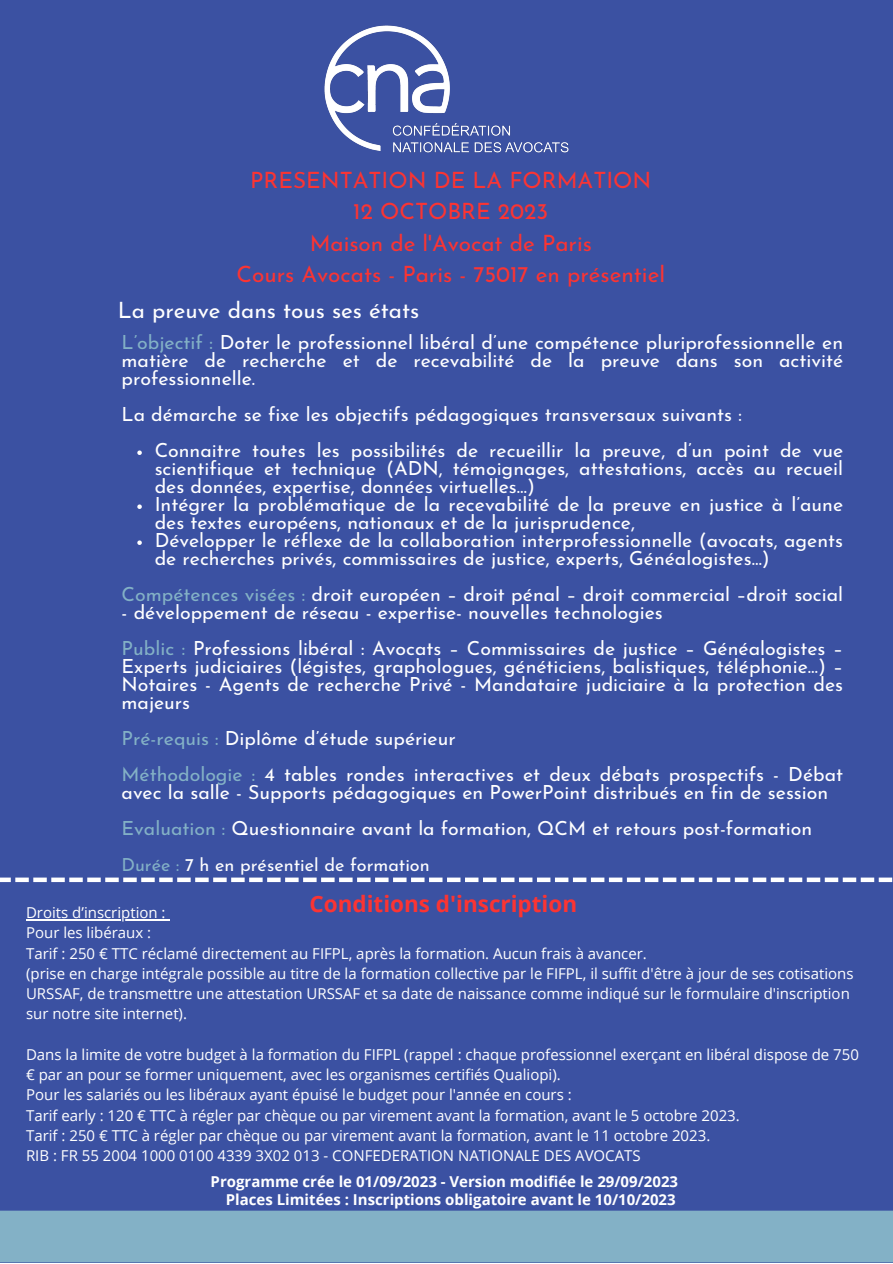
<style>
.page{position:relative;width:893px;height:1264px;background:#fff}
.page>*{position:absolute;margin:0;border:0;box-sizing:border-box;transform-origin:0 0}
.t1{font:22.5px "Josefin Sans";color:#fb3433}
.t2{font:22.5px "Josefin Sans";color:#fff}
.t3{font:700 22.5px "Open Sans";color:#fb3433}
.t4{font:19.5px/18px "Josefin Sans";color:#fff;text-align:justify}
.t5{font:18px "Josefin Sans";color:#fff}
.t6{font:15px/20.2px "Open Sans";color:#fff}
.t7{font:700 15px "Open Sans";color:#fff}
.s1{color:#83b1c6}
</style>
<div class="page">
<div style="left:0;top:0;width:892px;height:1262px;background:#3b51a2"></div>
<img style="left:324px;top:25px;width:245px;height:128px">
<svg style="left:137px;top:450px;width:5px;height:5px"></svg>
<svg style="left:137px;top:504px;width:5px;height:5px"></svg>
<svg style="left:137px;top:540px;width:5px;height:5px"></svg>
<div style="left:0;top:1210px;width:892px;height:52px;background:#83b1c6"></div>
<div style="left:0;top:877px;width:11px;height:5px;background:#fff"></div>
<div style="left:15px;top:877px;width:14px;height:5px;background:#fff"></div>
<div style="left:33px;top:877px;width:14px;height:5px;background:#fff"></div>
<div style="left:51px;top:877px;width:14px;height:5px;background:#fff"></div>
<div style="left:69px;top:877px;width:14px;height:5px;background:#fff"></div>
<div style="left:87px;top:877px;width:14px;height:5px;background:#fff"></div>
<div style="left:105px;top:877px;width:14px;height:5px;background:#fff"></div>
<div style="left:123px;top:877px;width:14px;height:5px;background:#fff"></div>
<div style="left:141px;top:877px;width:14px;height:5px;background:#fff"></div>
<div style="left:159px;top:877px;width:14px;height:5px;background:#fff"></div>
<div style="left:177px;top:877px;width:14px;height:5px;background:#fff"></div>
<div style="left:195px;top:877px;width:14px;height:5px;background:#fff"></div>
<div style="left:213px;top:877px;width:14px;height:5px;background:#fff"></div>
<div style="left:231px;top:877px;width:14px;height:5px;background:#fff"></div>
<div style="left:249px;top:877px;width:13px;height:5px;background:#fff"></div>
<div style="left:267px;top:877px;width:13px;height:5px;background:#fff"></div>
<div style="left:285px;top:877px;width:13px;height:5px;background:#fff"></div>
<div style="left:303px;top:877px;width:13px;height:5px;background:#fff"></div>
<div style="left:321px;top:877px;width:13px;height:5px;background:#fff"></div>
<div style="left:339px;top:877px;width:13px;height:5px;background:#fff"></div>
<div style="left:357px;top:877px;width:13px;height:5px;background:#fff"></div>
<div style="left:375px;top:877px;width:13px;height:5px;background:#fff"></div>
<div style="left:393px;top:877px;width:13px;height:5px;background:#fff"></div>
<div style="left:411px;top:877px;width:13px;height:5px;background:#fff"></div>
<div style="left:429px;top:877px;width:13px;height:5px;background:#fff"></div>
<div style="left:447px;top:877px;width:13px;height:5px;background:#fff"></div>
<div style="left:465px;top:877px;width:13px;height:5px;background:#fff"></div>
<div style="left:483px;top:877px;width:13px;height:5px;background:#fff"></div>
<div style="left:501px;top:877px;width:13px;height:5px;background:#fff"></div>
<div style="left:519px;top:877px;width:13px;height:5px;background:#fff"></div>
<div style="left:537px;top:877px;width:13px;height:5px;background:#fff"></div>
<div style="left:555px;top:877px;width:13px;height:5px;background:#fff"></div>
<div style="left:573px;top:877px;width:13px;height:5px;background:#fff"></div>
<div style="left:591px;top:877px;width:13px;height:5px;background:#fff"></div>
<div style="left:609px;top:877px;width:13px;height:5px;background:#fff"></div>
<div style="left:627px;top:877px;width:13px;height:5px;background:#fff"></div>
<div style="left:644px;top:877px;width:14px;height:5px;background:#fff"></div>
<div style="left:662px;top:877px;width:14px;height:5px;background:#fff"></div>
<div style="left:680px;top:877px;width:14px;height:5px;background:#fff"></div>
<div style="left:698px;top:877px;width:14px;height:5px;background:#fff"></div>
<div style="left:716px;top:877px;width:14px;height:5px;background:#fff"></div>
<div style="left:734px;top:877px;width:14px;height:5px;background:#fff"></div>
<div style="left:752px;top:877px;width:14px;height:5px;background:#fff"></div>
<div style="left:770px;top:877px;width:14px;height:5px;background:#fff"></div>
<div style="left:788px;top:877px;width:14px;height:5px;background:#fff"></div>
<div style="left:806px;top:877px;width:14px;height:5px;background:#fff"></div>
<div style="left:824px;top:877px;width:14px;height:5px;background:#fff"></div>
<div style="left:842px;top:877px;width:14px;height:5px;background:#fff"></div>
<div style="left:860px;top:877px;width:14px;height:5px;background:#fff"></div>
<div style="left:878px;top:877px;width:14px;height:5px;background:#fff"></div>
<hr style="left:26px;top:919px;width:140px;height:1px;background:#fff">
<p class="t1" style="left:250px;top:171px;width:403px">PRESENTATION DE LA FORMATION</p>
<p class="t1" style="left:353px;top:202px;width:196px">12 OCTOBRE 2023</p>
<p class="t1" style="left:309px;top:234px;width:284px">Maison de l'Avocat de Paris</p>
<p class="t1" style="left:236px;top:265px;width:430px">Cours Avocats - Paris - 75017 en présentiel</p>
<p class="t2" style="left:118px;top:301px;width:303px">La preuve dans tous ses états</p>
<p class="t4" style="left:122px;top:335px;width:723px"><span class="s1">L’objectif :</span> Doter le professionnel libéral d’une compétence pluriprofessionnelle en matière de recherche et de recevabilité de la preuve dans son activité professionnelle.</p>
<p class="t4" style="left:122px;top:407px;width:621px">La démarche se fixe les objectifs pédagogiques transversaux suivants :</p>
<p class="t4" style="left:155px;top:443px;width:690px">Connaitre toutes les possibilités de recueillir la preuve, d’un point de vue scientifique et technique (ADN, témoignages, attestations, accès au recueil des données, expertise, données virtuelles…)</p>
<p class="t4" style="left:155px;top:497px;width:690px">Intégrer la problématique de la recevabilité de la preuve en justice à l’aune des textes européens, nationaux et de la jurisprudence,</p>
<p class="t4" style="left:155px;top:533px;width:690px">Développer le réflexe de la collaboration interprofessionnelle (avocats, agents de recherches privés, commissaires de justice, experts, Généalogistes…)</p>
<p class="t4" style="left:122px;top:587px;width:723px"><span class="s1">Compétences visées :</span> droit européen – droit pénal – droit commercial –droit social</p>
<p class="t4" style="left:122px;top:605px;width:542px">- développement de réseau - expertise- nouvelles technologies</p>
<p class="t4" style="left:122px;top:641px;width:723px"><span class="s1">Public :</span> Professions libéral : Avocats – Commissaires de justice – Généalogistes – Experts judiciaires (légistes, graphologues, généticiens, balistiques, téléphonie…) – Notaires - Agents de recherche Privé - Mandataire judiciaire à la protection des majeurs</p>
<p class="t4" style="left:122px;top:731px;width:335px"><span class="s1">Pré-requis :</span> Diplôme d’étude supérieur</p>
<p class="t4" style="left:122px;top:767px;width:723px"><span class="s1">Méthodologie :</span> 4 tables rondes interactives et deux débats prospectifs - Débat avec la salle - Supports pédagogiques en PowerPoint distribués en fin de session</p>
<p class="t4" style="left:122px;top:821px;width:692px"><span class="s1">Evaluation :</span> Questionnaire avant la formation, QCM et retours post-formation</p>
<p class="t5" style="left:122px;top:857px;width:309px"><span class="s1">Durée :</span> 7 h en présentiel de formation</p>
<p class="t6" style="left:26px;top:902px;width:141px">Droits d’inscription :</p>
<p class="t3" style="left:309px;top:887px;width:269px">Conditions d'inscription</p>
<p class="t6" style="left:26px;top:922px;width:127px">Pour les libéraux :</p>
<p class="t6" style="left:26px;top:942px;width:622px">Tarif : 250 € TTC réclamé directement au FIFPL, après la formation. Aucun frais à avancer.</p>
<p class="t6" style="left:26px;top:962px;width:829px">(prise en charge intégrale possible au titre de la formation collective par le FIFPL, il suffit d'être à jour de ses cotisations<br>URSSAF, de transmettre une attestation URSSAF et sa date de naissance comme indiqué sur le formulaire d'inscription sur notre site internet).</p>
<p class="t6" style="left:26px;top:1043px;width:834px">Dans la limite de votre budget à la formation du FIFPL (rappel : chaque professionnel exerçant en libéral dispose de 750 € par an pour se former uniquement, avec les organismes certifiés Qualiopi).</p>
<p class="t6" style="left:26px;top:1084px;width:547px">Pour les salariés ou les libéraux ayant épuisé le budget pour l'année en cours :</p>
<p class="t6" style="left:26px;top:1104px;width:715px">Tarif early : 120 € TTC à régler par chèque ou par virement avant la formation, avant le 5 octobre 2023.</p>
<p class="t6" style="left:26px;top:1124px;width:685px">Tarif : 250 € TTC à régler par chèque ou par virement avant la formation, avant le 11 octobre 2023.</p>
<p class="t6" style="left:26px;top:1145px;width:616px">RIB : FR 55 2004 1000 0100 4339 3X02 013 - CONFEDERATION NATIONALE DES AVOCATS</p>
<p class="t7" style="left:210px;top:1171px;width:469px">Programme crée le 01/09/2023 - Version modifiée le 29/09/2023</p>
<p class="t7" style="left:226px;top:1188px;width:451px">Places Limitées : Inscriptions obligatoire avant le 10/10/2023</p>
</div>
